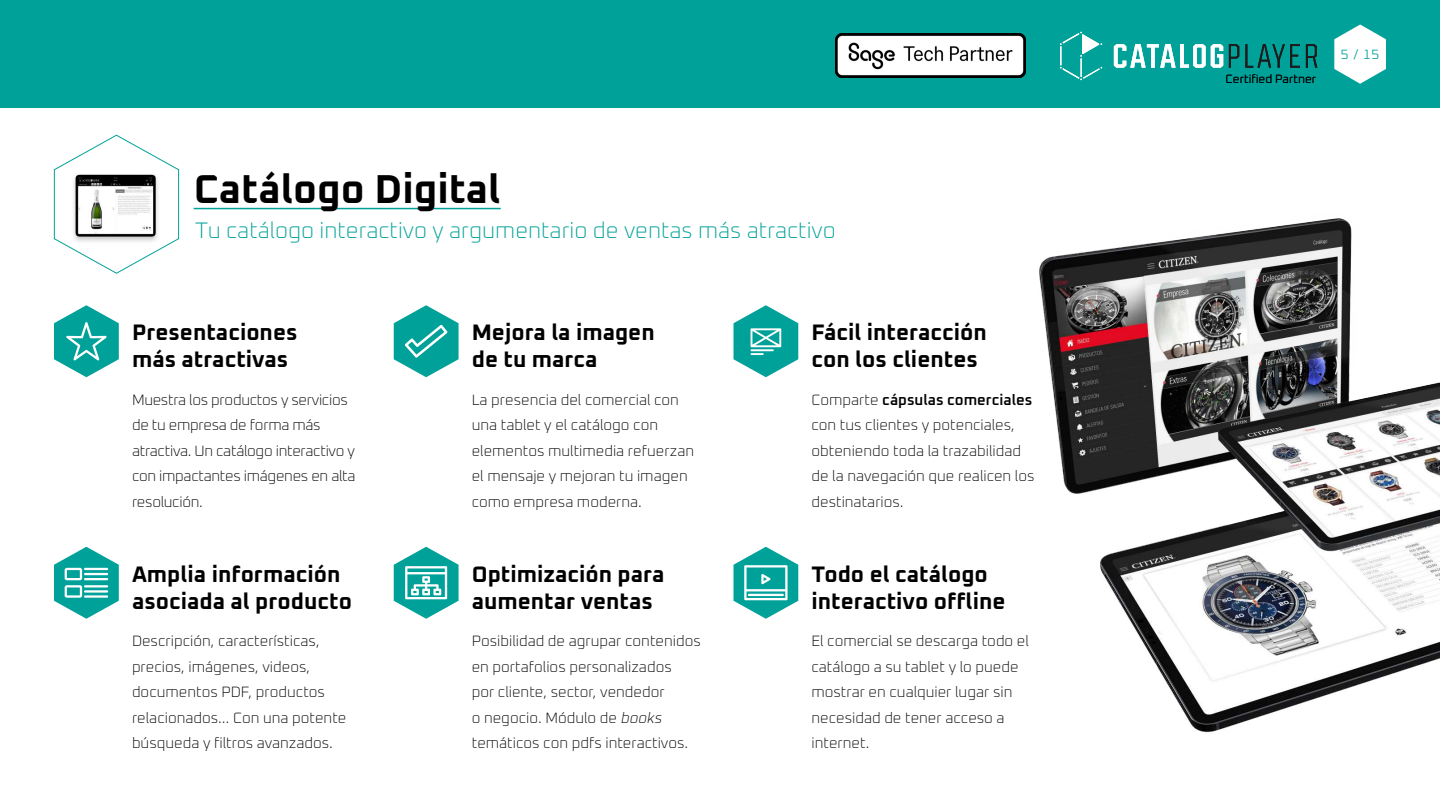
<style>
.page{position:relative;width:1440px;height:810px;background:#fff}
.page>*{position:absolute;margin:0;border:0;box-sizing:border-box;transform-origin:0 0}
.t1{font:700 40.5px "Oxanium";color:#000}
.t2{font:700 22.5px/27px "Oxanium";color:#000}
.t3{font:200 22.5px "Oxanium";color:#00a199}
.t4{font:200 15px/25.5px "Oxanium";color:#000}
.t5{font:200 15px/25.5px "Oxanium";letter-spacing:-.02em;color:#000}
.t6{font:300 13.5px "Oxanium";color:#00a199}
.t7{font:300 12px "Oxanium";color:#000}
.s1{font-style:italic}
.s2{font-weight:600}
</style>
<div class="page">
<div style="left:0;top:0;width:1440px;height:108px;background:#00a199"></div>
<svg style="left:1334px;top:24px;width:52px;height:60px"></svg>
<img style="left:836px;top:34px;width:189px;height:44px">
<svg style="left:1114px;top:44px;width:109px;height:24px"></svg>
<svg style="left:1229px;top:44px;width:10px;height:24px"></svg>
<svg style="left:1245px;top:44px;width:55px;height:24px"></svg>
<svg style="left:1306px;top:44px;width:11px;height:24px"></svg>
<svg style="left:1060px;top:32px;width:42px;height:48px"></svg>
<svg style="left:54px;top:134px;width:126px;height:140px"></svg>
<img style="left:1039px;top:218px;width:401px;height:515px">
<svg style="left:734px;top:305px;width:64px;height:72px"></svg>
<hr style="left:194px;top:208px;width:307px;height:1px;background:#00a199">
<svg style="left:54px;top:305px;width:65px;height:72px"></svg>
<svg style="left:54px;top:547px;width:65px;height:72px"></svg>
<hr style="left:84px;top:568px;width:24px;height:2px;background:#fff">
<hr style="left:84px;top:573px;width:24px;height:2px;background:#fff">
<hr style="left:84px;top:578px;width:24px;height:2px;background:#fff">
<hr style="left:84px;top:585px;width:24px;height:2px;background:#fff">
<hr style="left:84px;top:590px;width:24px;height:3px;background:#fff">
<hr style="left:84px;top:595px;width:24px;height:3px;background:#fff">
<svg style="left:394px;top:547px;width:65px;height:72px"></svg>
<svg style="left:394px;top:305px;width:65px;height:72px"></svg>
<svg style="left:734px;top:547px;width:64px;height:72px"></svg>
<hr style="left:748px;top:594px;width:36px;height:2px;background:#fff">
<h1 class="t1" style="left:194px;top:163px;width:309px">Catálogo Digital</h1>
<h2 class="t3" style="left:195px;top:216px;width:642px">Tu catálogo interactivo y argumentario de ventas más atractivo</h2>
<h2 class="t2" style="left:132px;top:318px;width:167px">Presentaciones más atractivas</h2>
<p class="t5" style="left:132px;top:386px;width:225px">Muestra los productos y servicios de tu empresa de forma más atractiva. Un catálogo interactivo y con impactantes imágenes en alta resolución.</p>
<h2 class="t2" style="left:132px;top:559px;width:222px">Amplia información asociada al producto</h2>
<p class="t4" style="left:132px;top:628px;width:216px">Descripción, características, precios, imágenes, videos, documentos PDF, productos relacionados… Con una potente búsqueda y filtros avanzados.</p>
<h2 class="t2" style="left:472px;top:318px;width:184px">Mejora la imagen de tu marca</h2>
<p class="t4" style="left:472px;top:386px;width:224px">La presencia del comercial con una tablet y el catálogo con elementos multimedia refuerzan el mensaje y mejoran tu imagen como empresa moderna.</p>
<h2 class="t2" style="left:472px;top:559px;width:194px">Optimización para aumentar ventas</h2>
<p class="t4" style="left:472px;top:628px;width:231px">Posibilidad de agrupar contenidos en portafolios personalizados<br>por cliente, sector, vendedor<br>o negocio. Módulo de <span class="s1">books </span>temáticos con pdfs interactivos.</p>
<h2 class="t2" style="left:812px;top:318px;width:177px">Fácil interacción con los clientes</h2>
<p class="t4" style="left:812px;top:386px;width:225px">Comparte <span class="s2">cápsulas comerciales </span>con tus clientes y potenciales, obteniendo toda la trazabilidad de la navegación que realicen los destinatarios.</p>
<h2 class="t2" style="left:812px;top:560px;width:195px">Todo el catálogo interactivo offline</h2>
<p class="t4" style="left:812px;top:628px;width:219px">El comercial se descarga todo el catálogo a su tablet y lo puede mostrar en cualquier lugar sin necesidad de tener acceso a internet.</p>
<p class="t7" style="left:1226px;top:72px;width:92px">Certified Partner</p>
<p class="t6" style="left:1341px;top:46px;width:40px">5 / 15</p>
</div>
